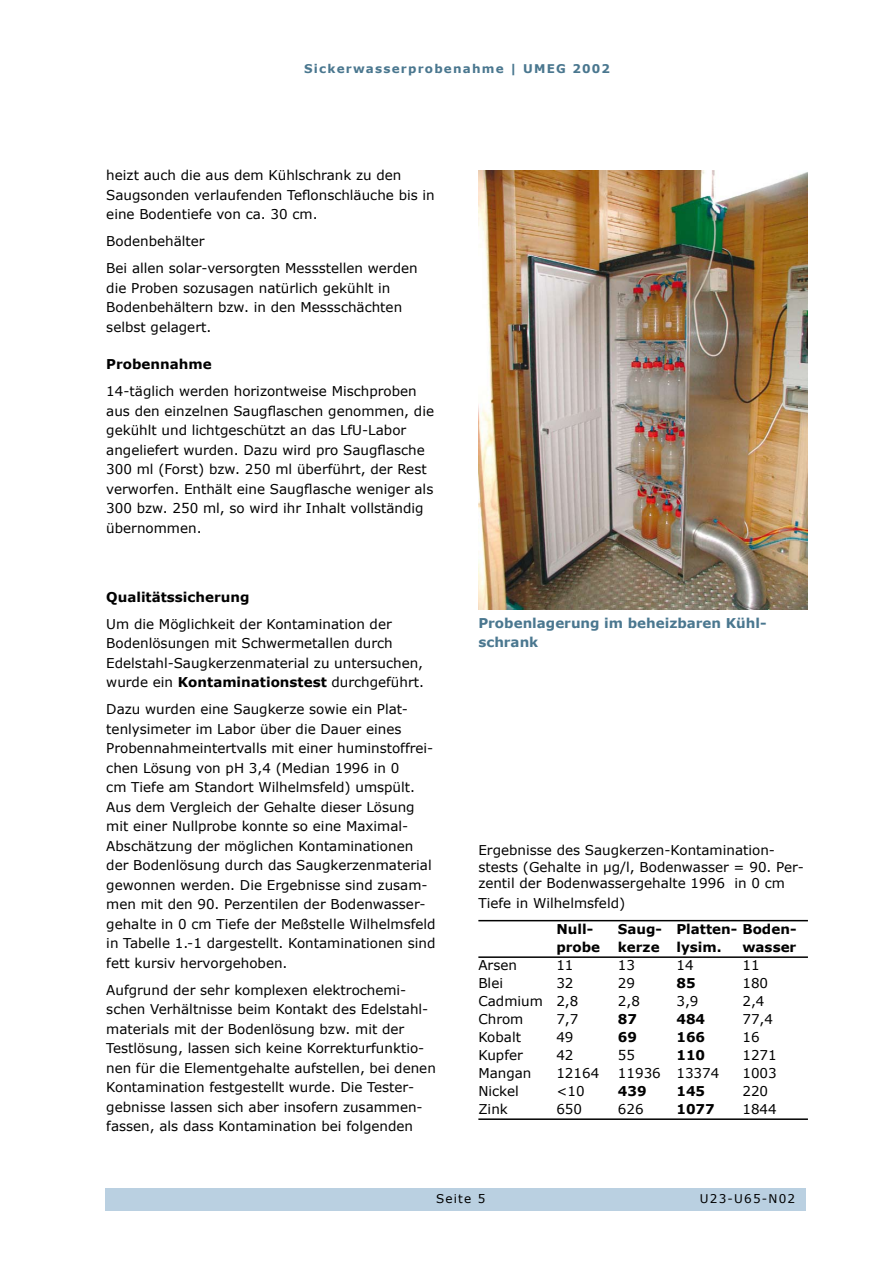
<style>
.page{position:relative;width:893px;height:1263px;background:#fff}
.page>*{position:absolute;margin:0;border:0;box-sizing:border-box;transform-origin:0 0}
.t1{font:13.5px/19.5px "Verdana";color:#000}
.t2{font:700 13.5px "Verdana";color:#000}
.t3{font:700 13.5px/19.5px "Verdana";color:#4a778f}
.t4{font:700 12px "Verdana";letter-spacing:.1em;color:#4a778f}
.t5{font:12px "Verdana";letter-spacing:.1em;color:#000}
.s1{font-weight:700}
</style>
<div class="page">
<div style="left:105px;top:1188px;width:701px;height:22px;background:#bad0e1"></div>
<hr style="left:478px;top:920px;width:330px;height:1px;background:#000">
<hr style="left:478px;top:956px;width:330px;height:2px;background:#000">
<hr style="left:478px;top:1118px;width:330px;height:2px;background:#000">
<img style="left:478px;top:170px;width:330px;height:439px">
<p class="t4" style="left:304px;top:61px;width:307px">Sickerwasserprobenahme | UMEG 2002</p>
<p class="t1" style="left:106px;top:165px;width:330px">heizt auch die aus dem Kühlschrank zu den<br>Saugsonden verlaufenden Teflonschläuche bis in eine Bodentiefe von ca. 30 cm.</p>
<p class="t1" style="left:106px;top:228px;width:313px;line-height:27px">Bodenbehälter<br>Bei allen solar-versorgten Messstellen werden</p>
<p class="t1" style="left:106px;top:278px;width:297px">die Proben sozusagen natürlich gekühlt in<br>Bodenbehältern bzw. in den Messschächten selbst gelagert.</p>
<p class="t2" style="left:106px;top:356px;width:107px">Probennahme</p>
<p class="t1" style="left:106px;top:381px;width:329px">14-täglich werden horizontweise Mischproben aus den einzelnen Saugflaschen genommen, die gekühlt und lichtgeschützt an das LfU-Labor angeliefert wurden. Dazu wird pro Saugflasche 300 ml (Forst) bzw. 250 ml überführt, der Rest verworfen. Enthält eine Saugflasche weniger als 300 bzw. 250 ml, so wird ihr Inhalt vollständig übernommen.</p>
<p class="t2" style="left:106px;top:588px;width:145px">Qualitätssicherung</p>
<p class="t1" style="left:106px;top:613px;width:319px">Um die Möglichkeit der Kontamination der Bodenlösungen mit Schwermetallen durch Edelstahl-Saugkerzenmaterial zu untersuchen, wurde ein <span class="s1">Kontaminationstest</span> durchgeführt.</p>
<p class="t1" style="left:106px;top:699px;width:331px">Dazu wurden eine Saugkerze sowie ein Plat&shy;tenlysimeter im Labor über die Dauer eines Probennahmeintertvalls mit einer huminstoffrei&shy;chen Lösung von pH 3,4 (Median 1996 in 0<br>cm Tiefe am Standort Wilhelmsfeld) umspült.<br>Aus dem Vergleich der Gehalte dieser Lösung mit einer Nullprobe konnte so eine Maximal-Abschätzung der möglichen Kontaminationen der Bodenlösung durch das Saugkerzenmaterial gewonnen werden. Die Ergebnisse sind zusam&shy;men mit den 90. Perzentilen der Bodenwasser&shy;gehalte in 0 cm Tiefe der Meßstelle Wilhelmsfeld in Tabelle 1.-1 dargestellt. Kontaminationen sind fett kursiv hervorgehoben.</p>
<p class="t1" style="left:106px;top:979px;width:331px">Aufgrund der sehr komplexen elektrochemi&shy;schen Verhältnisse beim Kontakt des Edelstahl&shy;materials mit der Bodenlösung bzw. mit der Testlösung, lassen sich keine Korrekturfunktio&shy;nen für die Elementgehalte aufstellen, bei denen Kontamination festgestellt wurde. Die Tester&shy;gebnisse lassen sich aber insofern zusammen&shy;fassen, als dass Kontamination bei folgenden</p>
<p class="t3" style="left:478px;top:612px;width:290px">Probenlagerung im beheizbaren Kühl&shy;schrank</p>
<p class="t1" style="left:478px;top:841px;width:327px;line-height:16.5px">Ergebnisse des Saugkerzen-Kontamination&shy;stests (Gehalte in µg/l, Bodenwasser = 90. Per&shy;zentil der Bodenwassergehalte 1996 in 0 cm</p>
<p class="t1" style="left:478px;top:892px;width:148px">Tiefe in Wilhelmsfeld)</p>
<p class="t2" style="left:556px;top:921px;width:38px">Null-</p>
<p class="t2" style="left:618px;top:921px;width:180px">Saug- Platten- Boden-</p>
<p class="t2" style="left:556px;top:939px;width:45px">probe</p>
<p class="t2" style="left:618px;top:939px;width:105px">kerze lysim.</p>
<p class="t2" style="left:742px;top:939px;width:55px">wasser</p>
<p class="t1" style="left:478px;top:955px;width:40px">Arsen</p>
<p class="t1" style="left:556px;top:955px;width:19px">11</p>
<p class="t1" style="left:618px;top:955px;width:19px">13</p>
<p class="t1" style="left:676px;top:955px;width:19px">14</p>
<p class="t1" style="left:742px;top:955px;width:19px">11</p>
<p class="t1" style="left:478px;top:973px;width:26px">Blei</p>
<p class="t1" style="left:556px;top:973px;width:19px">32</p>
<p class="t1" style="left:618px;top:973px;width:19px">29</p>
<p class="t2" style="left:676px;top:975px;width:21px">85</p>
<p class="t1" style="left:742px;top:973px;width:27px">180</p>
<p class="t1" style="left:478px;top:991px;width:102px">Cadmium 2,8</p>
<p class="t1" style="left:618px;top:991px;width:24px">2,8</p>
<p class="t1" style="left:676px;top:991px;width:24px">3,9</p>
<p class="t1" style="left:742px;top:991px;width:24px">2,4</p>
<p class="t1" style="left:478px;top:1009px;width:47px">Chrom</p>
<p class="t1" style="left:556px;top:1009px;width:24px">7,7</p>
<p class="t2" style="left:618px;top:1011px;width:21px">87</p>
<p class="t2" style="left:676px;top:1011px;width:30px">484</p>
<p class="t1" style="left:742px;top:1009px;width:32px">77,4</p>
<p class="t1" style="left:478px;top:1027px;width:44px">Kobalt</p>
<p class="t1" style="left:556px;top:1027px;width:19px">49</p>
<p class="t2" style="left:618px;top:1029px;width:21px">69</p>
<p class="t2" style="left:676px;top:1029px;width:30px">166</p>
<p class="t1" style="left:742px;top:1027px;width:19px">16</p>
<p class="t1" style="left:478px;top:1045px;width:46px">Kupfer</p>
<p class="t1" style="left:556px;top:1045px;width:19px">42</p>
<p class="t1" style="left:618px;top:1045px;width:19px">55</p>
<p class="t2" style="left:676px;top:1047px;width:30px">110</p>
<p class="t1" style="left:742px;top:1045px;width:36px">1271</p>
<p class="t1" style="left:478px;top:1063px;width:55px">Mangan</p>
<p class="t1" style="left:556px;top:1063px;width:44px">12164</p>
<p class="t1" style="left:618px;top:1063px;width:103px">11936 13374</p>
<p class="t1" style="left:742px;top:1063px;width:36px">1003</p>
<p class="t1" style="left:478px;top:1081px;width:42px">Nickel</p>
<p class="t1" style="left:556px;top:1081px;width:30px">&lt;10</p>
<p class="t2" style="left:618px;top:1082px;width:30px">439</p>
<p class="t2" style="left:676px;top:1082px;width:30px">145</p>
<p class="t1" style="left:742px;top:1081px;width:27px">220</p>
<p class="t1" style="left:478px;top:1099px;width:31px">Zink</p>
<p class="t1" style="left:556px;top:1099px;width:27px">650</p>
<p class="t1" style="left:618px;top:1099px;width:27px">626</p>
<p class="t2" style="left:676px;top:1100px;width:40px">1077</p>
<p class="t1" style="left:742px;top:1099px;width:36px">1844</p>
<p class="t5" style="left:436px;top:1191px;width:51px">Seite 5</p>
<p class="t5" style="left:700px;top:1191px;width:97px">U23-U65-N02</p>
</div>
